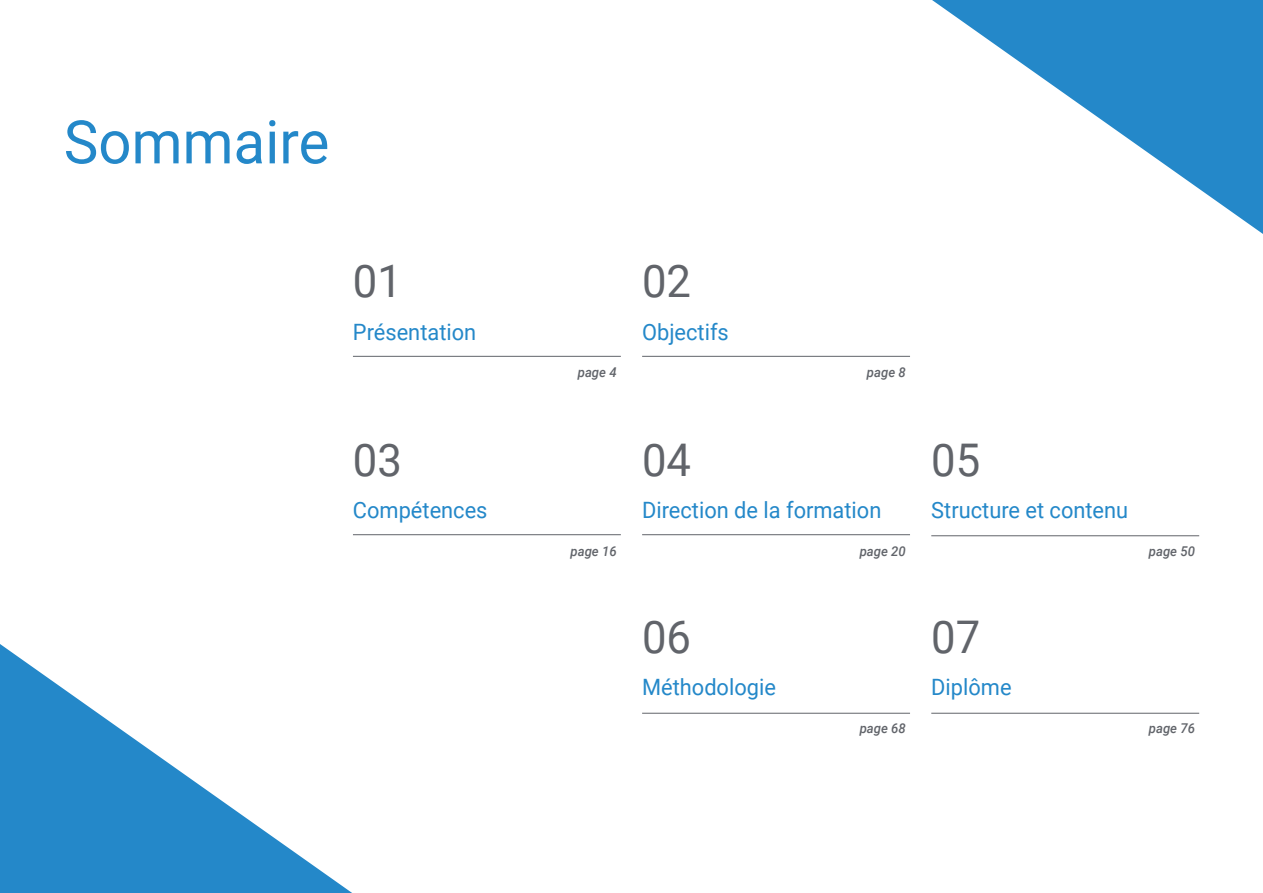
<style>
.page{position:relative;width:1263px;height:893px;background:#fff}
.page>*{position:absolute;margin:0;border:0;box-sizing:border-box;transform-origin:0 0}
.t1{font:60px "Roboto";color:#2488c9}
.t2{font:45px "Roboto";color:#61646a}
.t3{font:22.5px "Roboto";color:#2488c9}
.t4{font:italic 500 13.5px "Roboto";color:#61646a}
</style>
<div class="page">
<hr style="left:353px;top:356px;width:268px;height:1px;background:#61646a">
<hr style="left:642px;top:356px;width:268px;height:1px;background:#61646a">
<hr style="left:353px;top:534px;width:268px;height:1px;background:#61646a">
<hr style="left:642px;top:534px;width:268px;height:1px;background:#61646a">
<svg style="left:0;top:644px;width:352px;height:249px"></svg>
<svg style="left:932px;top:0;width:331px;height:234px"></svg>
<hr style="left:931px;top:535px;width:268px;height:1px;background:#61646a">
<hr style="left:642px;top:713px;width:268px;height:1px;background:#61646a">
<hr style="left:931px;top:713px;width:268px;height:1px;background:#61646a">
<h1 class="t1" style="left:64px;top:100px;width:267px">Sommaire</h1>
<h2 class="t2" style="left:353px;top:250px;width:51px">01</h2>
<h2 class="t2" style="left:642px;top:250px;width:51px">02</h2>
<p class="t3" style="left:353px;top:316px;width:125px">Présentation</p>
<p class="t3" style="left:642px;top:316px;width:88px">Objectifs</p>
<p class="t4" style="left:578px;top:363px;width:40px">page 4</p>
<p class="t4" style="left:867px;top:363px;width:40px">page 8</p>
<h2 class="t2" style="left:353px;top:428px;width:51px">03</h2>
<h2 class="t2" style="left:642px;top:428px;width:51px">04</h2>
<h2 class="t2" style="left:931px;top:428px;width:51px">05</h2>
<p class="t3" style="left:353px;top:494px;width:136px">Compétences</p>
<p class="t3" style="left:642px;top:494px;width:241px">Direction de la formation</p>
<p class="t3" style="left:931px;top:494px;width:198px">Structure et contenu</p>
<p class="t4" style="left:570px;top:542px;width:48px">page 16</p>
<p class="t4" style="left:860px;top:542px;width:48px">page 20</p>
<p class="t4" style="left:1149px;top:542px;width:48px">page 50</p>
<h2 class="t2" style="left:642px;top:606px;width:51px">06</h2>
<h2 class="t2" style="left:931px;top:606px;width:51px">07</h2>
<p class="t3" style="left:642px;top:672px;width:135px">Méthodologie</p>
<p class="t3" style="left:931px;top:672px;width:82px">Diplôme</p>
<p class="t4" style="left:860px;top:719px;width:48px">page 68</p>
<p class="t4" style="left:1149px;top:719px;width:48px">page 76</p>
</div>
